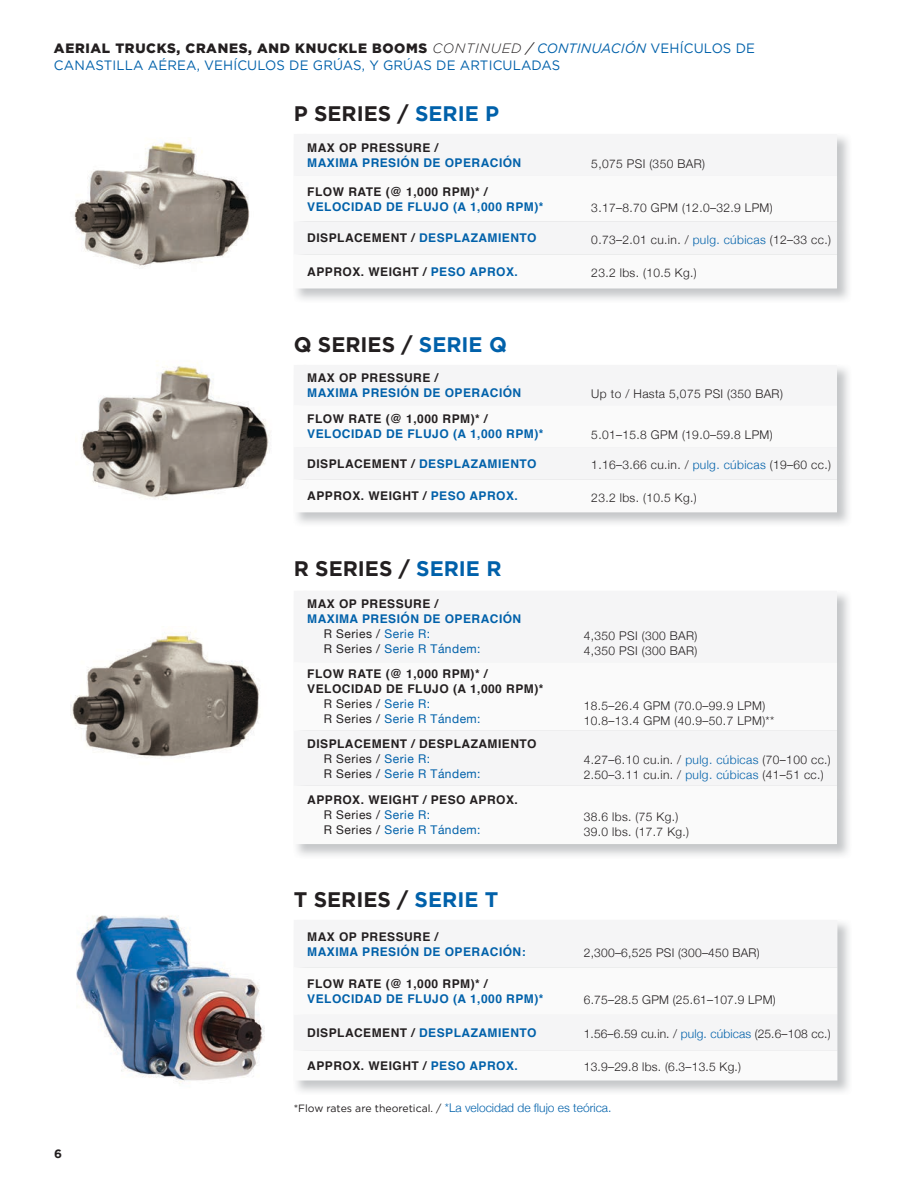
<style>
.page{position:relative;width:918px;height:1188px;background:#fff}
.page>*{position:absolute;margin:0;border:0;box-sizing:border-box;transform-origin:0 0}
.t1{font:700 21px "Gotham";color:#231f20}
.t2{font:13.5px/16.5px "Gotham";letter-spacing:.01em;color:#0161aa}
.t3{font:300 12px/15px "Helvetica Neue";letter-spacing:.03em;color:#231f20}
.t4{font:700 12px/15px "Helvetica";letter-spacing:.04em;color:#231f20}
.t5{font:700 12px "Helvetica";letter-spacing:.04em;color:#0161aa}
.t6{font:12px/15px "Helvetica Neue";letter-spacing:.04em;color:#0161aa}
.t7{font:300 12px "Helvetica Neue";color:#0161aa}
.t8{font:300 12px "Helvetica Neue";letter-spacing:.01em;color:#231f20}
.t9{font:700 12px "Gotham";color:#231f20}
.s1{font-weight:900;color:#231f20}
.s2{font-weight:300;font-style:italic;color:#231f20}
.s3{font-style:italic;color:#231f20}
.s4{font-style:italic}
.s5{color:#0161aa}
.s6{color:#231f20}
.s7{font-family:"Gotham";font-weight:400;font-size:10.5px;color:#231f20}
</style>
<div class="page">
<img style="left:70px;top:630px;width:190px;height:128px">
<img style="left:76px;top:915px;width:188px;height:169px">
<div style="left:294px;top:591px;width:543px;height:71px;background:#f5f5f6"></div>
<svg style="left:294px;top:662px;width:543px;height:182px"></svg>
<img style="left:296px;top:922px;width:553px;height:170px">
<div style="left:296px;top:922px;width:541px;height:45px;background:#f5f5f6"></div>
<svg style="left:296px;top:967px;width:541px;height:114px"></svg>
<img style="left:74px;top:139px;width:176px;height:129px">
<div style="left:294px;top:134px;width:543px;height:42px;background:#f5f5f6"></div>
<svg style="left:294px;top:176px;width:543px;height:112px"></svg>
<div style="left:294px;top:365px;width:543px;height:40px;background:#f5f5f6"></div>
<svg style="left:294px;top:405px;width:543px;height:107px"></svg>
<img style="left:81px;top:365px;width:189px;height:135px">
<p class="t2" style="left:54px;top:40px;width:703px"><span class="s1">AERIAL TRUCKS, CRANES, AND KNUCKLE BOOMS</span> <span class="s2">CONTINUED</span> <span class="s3">/</span> <span class="s4">CONTINUACIÓN</span> VEHÍCULOS DE<br>CANASTILLA AÉREA, VEHÍCULOS DE GRÚAS, Y GRÚAS DE ARTICULADAS</p>
<h1 class="t1" style="left:294px;top:100px;width:207px">P SERIES / <span class="s5">SERIE P</span></h1>
<p class="t4" style="left:307px;top:140px;width:132px">MAX OP PRESSURE /</p>
<p class="t5" style="left:307px;top:153px;width:216px">MAXIMA PRESIÓN DE OPERACIÓN</p>
<p class="t3" style="left:591px;top:156px;width:115px">5,075 PSI (350 BAR)</p>
<p class="t4" style="left:307px;top:184px;width:182px">FLOW RATE (@ 1,000 RPM)* /</p>
<p class="t5" style="left:307px;top:197px;width:238px">VELOCIDAD DE FLUJO (A 1,000 RPM)*</p>
<p class="t3" style="left:591px;top:199px;width:183px">3.17–8.70 GPM (12.0–32.9 LPM)</p>
<p class="t5" style="left:307px;top:229px;width:231px"><span class="s6">DISPLACEMENT /</span> DESPLAZAMIENTO</p>
<p class="t3" style="left:591px;top:231px;width:241px">0.73–2.01 cu.in. / <span class="s5">pulg. cúbicas</span> (12–33 cc.)</p>
<p class="t4" style="left:307px;top:264px;width:212px">APPROX. WEIGHT / <span class="s5">PESO APROX.</span></p>
<p class="t3" style="left:591px;top:265px;width:107px">23.2 lbs. (10.5 Kg.)</p>
<h1 class="t1" style="left:294px;top:331px;width:215px">Q SERIES / <span class="s5">SERIE Q</span></h1>
<p class="t4" style="left:307px;top:370px;width:132px">MAX OP PRESSURE /</p>
<p class="t5" style="left:307px;top:383px;width:216px">MAXIMA PRESIÓN DE OPERACIÓN</p>
<p class="t3" style="left:591px;top:386px;width:193px">Up to / Hasta 5,075 PSI (350 BAR)</p>
<p class="t4" style="left:307px;top:411px;width:182px">FLOW RATE (@ 1,000 RPM)* /</p>
<p class="t5" style="left:307px;top:424px;width:238px">VELOCIDAD DE FLUJO (A 1,000 RPM)*</p>
<p class="t3" style="left:591px;top:427px;width:183px">5.01–15.8 GPM (19.0–59.8 LPM)</p>
<p class="t5" style="left:307px;top:454px;width:231px"><span class="s6">DISPLACEMENT /</span> DESPLAZAMIENTO</p>
<p class="t3" style="left:591px;top:456px;width:241px">1.16–3.66 cu.in. / <span class="s5">pulg. cúbicas</span> (19–60 cc.)</p>
<p class="t4" style="left:307px;top:489px;width:212px">APPROX. WEIGHT / <span class="s5">PESO APROX.</span></p>
<p class="t3" style="left:591px;top:489px;width:107px">23.2 lbs. (10.5 Kg.)</p>
<h1 class="t1" style="left:294px;top:554px;width:209px">R SERIES / <span class="s5">SERIE R</span></h1>
<p class="t4" style="left:307px;top:597px;width:132px">MAX OP PRESSURE /</p>
<p class="t5" style="left:307px;top:609px;width:216px">MAXIMA PRESIÓN DE OPERACIÓN</p>
<p class="t6" style="left:324px;top:627px;width:158px"><span class="s6">R Series /</span> Serie R:<br><span class="s6">R Series /</span> Serie R Tándem:</p>
<p class="t3" style="left:584px;top:627px;width:115px">4,350 PSI (300 BAR)<br>4,350 PSI (300 BAR)</p>
<p class="t4" style="left:307px;top:667px;width:238px">FLOW RATE (@ 1,000 RPM)* /<br>VELOCIDAD DE FLUJO (A 1,000 RPM)*</p>
<p class="t6" style="left:324px;top:697px;width:158px"><span class="s6">R Series /</span> Serie R:<br><span class="s6">R Series /</span> Serie R Tándem:</p>
<p class="t3" style="left:584px;top:697px;width:192px">18.5–26.4 GPM (70.0–99.9 LPM)<br>10.8–13.4 GPM (40.9–50.7 LPM)**</p>
<p class="t4" style="left:307px;top:736px;width:231px">DISPLACEMENT / DESPLAZAMIENTO</p>
<p class="t6" style="left:324px;top:752px;width:158px"><span class="s6">R Series /</span> Serie R:<br><span class="s6">R Series /</span> Serie R Tándem:</p>
<p class="t3" style="left:584px;top:751px;width:249px">4.27–6.10 cu.in. / <span class="s5">pulg. cúbicas</span> (70–100 cc.)<br>2.50–3.11 cu.in. / <span class="s5">pulg. cúbicas</span> (41–51 cc.)</p>
<p class="t4" style="left:307px;top:793px;width:212px">APPROX. WEIGHT / PESO APROX.</p>
<p class="t6" style="left:324px;top:808px;width:158px"><span class="s6">R Series /</span> Serie R:<br><span class="s6">R Series /</span> Serie R Tándem:</p>
<p class="t3" style="left:584px;top:808px;width:107px">38.6 lbs. (75 Kg.)<br>39.0 lbs. (17.7 Kg.)</p>
<h1 class="t1" style="left:294px;top:886px;width:206px">T SERIES / <span class="s5">SERIE T</span></h1>
<p class="t4" style="left:307px;top:929px;width:132px">MAX OP PRESSURE /</p>
<p class="t5" style="left:307px;top:942px;width:220px">MAXIMA PRESIÓN DE OPERACIÓN:</p>
<p class="t3" style="left:584px;top:944px;width:177px">2,300–6,525 PSI (300–450 BAR)</p>
<p class="t4" style="left:307px;top:977px;width:182px">FLOW RATE (@ 1,000 RPM)* /</p>
<p class="t5" style="left:307px;top:989px;width:238px">VELOCIDAD DE FLUJO (A 1,000 RPM)*</p>
<p class="t3" style="left:584px;top:992px;width:193px">6.75–28.5 GPM (25.61–107.9 LPM)</p>
<p class="t5" style="left:307px;top:1023px;width:231px"><span class="s6">DISPLACEMENT /</span> DESPLAZAMIENTO</p>
<p class="t8" style="left:584px;top:1024px;width:248px">1.56–6.59 cu.in. / <span class="s5">pulg. cúbicas</span> (25.6–108 cc.)</p>
<p class="t4" style="left:307px;top:1058px;width:212px">APPROX. WEIGHT / <span class="s5">PESO APROX.</span></p>
<p class="t3" style="left:584px;top:1059px;width:159px">13.9–29.8 lbs. (6.3–13.5 Kg.)</p>
<p class="t9" style="left:54px;top:1145px;width:9px">6</p>
<p class="t7" style="left:294px;top:1098px;width:319px"><span class="s7">*Flow rates are theoretical. /</span> *La velocidad de flujo es teórica.</p>
</div>
